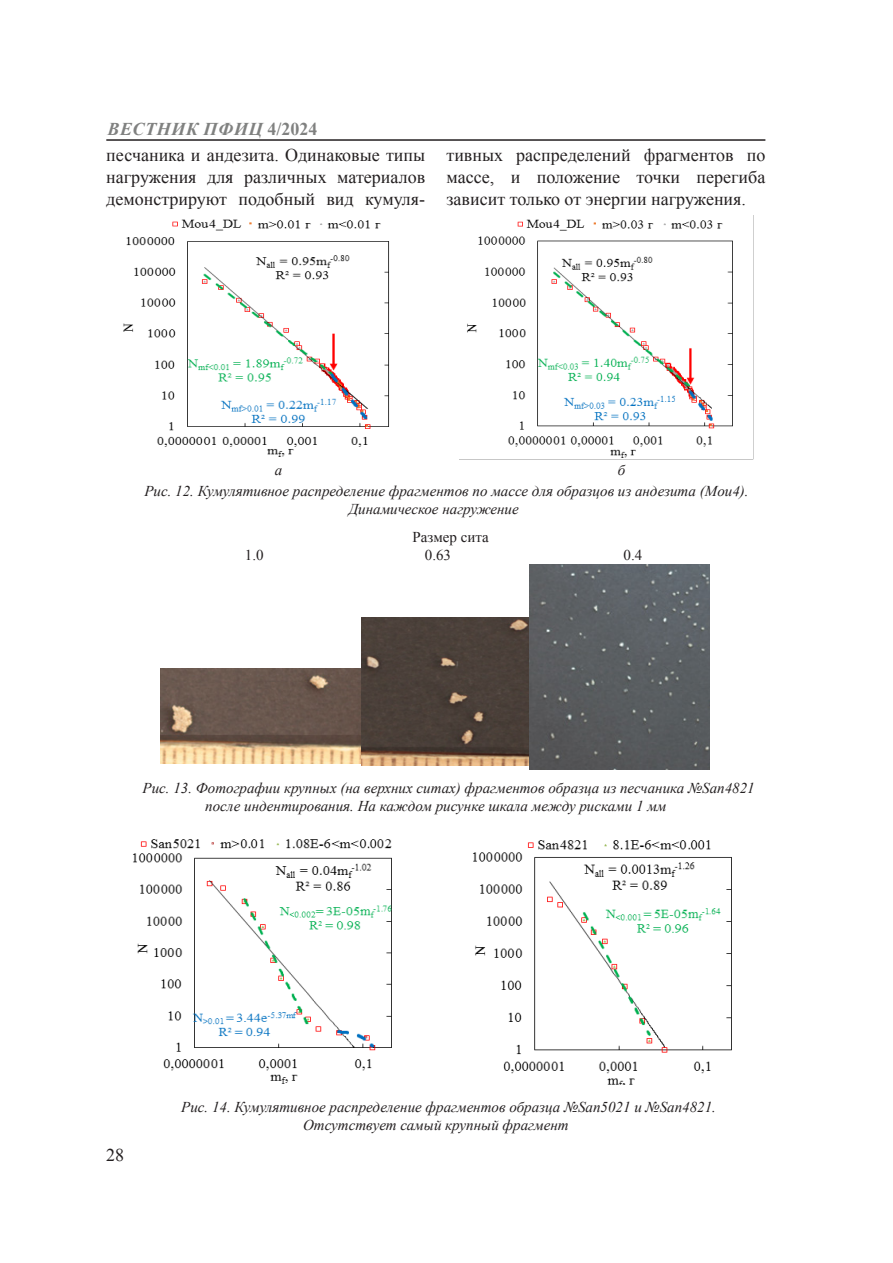
<style>
.page{position:relative;width:893px;height:1263px;background:#fff}
.page>*{position:absolute;margin:0;border:0;box-sizing:border-box;transform-origin:0 0}
.Основной_текст{font:18px/21.6px "Times New Roman";color:#231f20;text-align:justify}
.t1{font:italic 700 18px "Times New Roman";letter-spacing:.035em;color:#808180}
.Рис__подпись{font:italic 15px/18px "Times New Roman";color:#231f20}
.Основной_текст-2{font:15px "Times New Roman";color:#231f20}
.s1{font-style:normal}
</style>
<div class="page">
<hr style="left:106px;top:139px;width:659px;height:2px;background:#231f20">
<img style="left:160px;top:668px;width:202px;height:96px">
<img style="left:362px;top:618px;width:168px;height:148px">
<img style="left:530px;top:564px;width:180px;height:206px">
<img style="left:123px;top:219px;width:267px;height:238px">
<img style="left:467px;top:219px;width:266px;height:239px">
<img style="left:133px;top:839px;width:259px;height:245px">
<img style="left:473px;top:840px;width:259px;height:245px">
<p class="t1" style="left:107px;top:116px;width:212px">ВЕСТНИК ПФИЦ <span class="s1">4/2024</span></p>
<p class="Основной_текст" style="left:106px;top:144px;width:320px">песчаника и андезита. Одинаковые типы нагружения для различных материалов демонстрируют подобный вид кумуля-</p>
<p class="Основной_текст" style="left:446px;top:144px;width:320px">тивных распределений фрагментов по массе, и положение точки перегиба зависит только от энергии нагружения.</p>
<p class="Рис__подпись" style="left:275px;top:461px;width:9px">а</p>
<p class="Рис__подпись" style="left:618px;top:461px;width:9px">б</p>
<p class="Рис__подпись" style="left:349px;top:482px;width:401px;text-indent:-204px">Рис. 12. Кумулятивное распределение фрагментов по массе для образцов из андезита (Mou4).<br>Динамическое нагружение</p>
<p class="Основной_текст-2" style="left:413px;top:526px;width:78px">Размер сита</p>
<p class="Основной_текст-2" style="left:245px;top:544px;width:20px">1.0</p>
<p class="Основной_текст-2" style="left:425px;top:544px;width:28px">0.63</p>
<p class="Основной_текст-2" style="left:624px;top:544px;width:20px">0.4</p>
<p class="Рис__подпись" style="left:205px;top:778px;width:551px;text-indent:-63px">Рис. 13. Фотографии крупных (на верхних ситах) фрагментов образца из песчаника №San4821 после индентирования. На каждом рисунке шкала между рисками 1 мм</p>
<p class="Основной_текст" style="left:106px;top:1143px;width:19px">28</p>
<p class="Рис__подпись" style="left:303px;top:1098px;width:414px;text-indent:-122px">Рис. 14. Кумулятивное распределение фрагментов образца №San5021 и №San4821.<br>Отсутствует самый крупный фрагмент</p>
</div>
